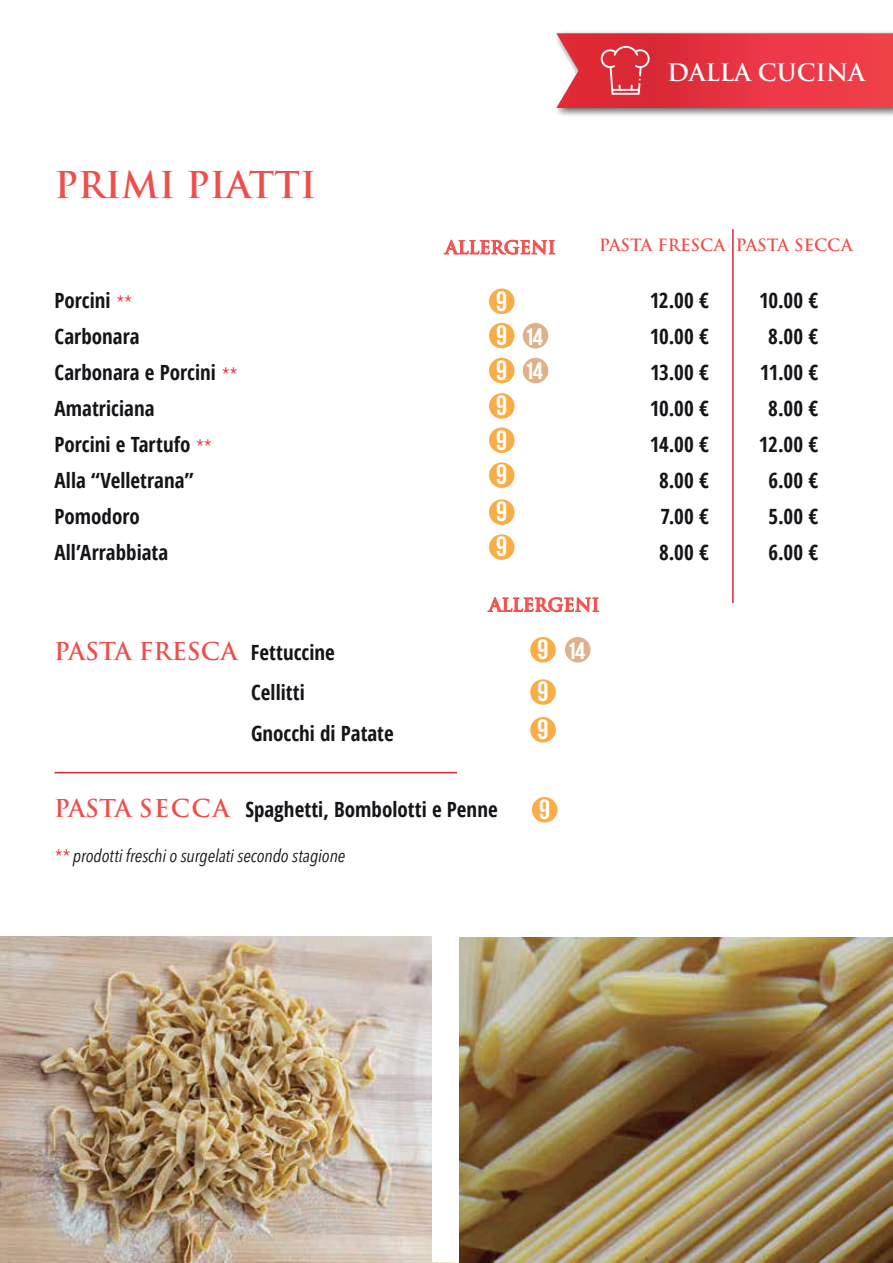
<style>
.page{position:relative;width:893px;height:1263px;background:#fff}
.page>*{position:absolute;margin:0;border:0;box-sizing:border-box;transform-origin:0 0}
.t1{font:700 36px "Trajan Pro";color:#ef4f4b}
.t2{font:700 27.75px/35.1px "Bebas Neue";color:#fff}
.t3{font:700 24px "Trajan Pro";color:#ef4f4b}
.t4{font:700 23.7px/34.8px "Bebas Neue";color:#fff;scale:1.08 1}
.t5{font:700 23.55px "Trajan Pro";color:#fff}
.t6{font:700 condensed 21px/36px "Open Sans";color:#151419;text-align:center}
.t7{font:700 condensed 21px "Open Sans";color:#000001}
.t8{font:italic condensed 18px "Avenir Next LT Pro";letter-spacing:-.005em;color:#151419}
.t9{font:700 17.85px "Trajan Pro";color:#f0524d}
.t10{font:700 16.5px "Trajan Pro";color:#ef4f4b}
.s1{font-family:"Avenir Next LT Pro";font-weight:400;font-style:italic;font-size:18px;color:#e42e35}
.s2{font-family:"Open Sans";font-stretch:condensed;font-size:21px;color:#151419}
.s3{font-family:"Trajan Pro";font-stretch:normal;font-size:24px;color:#ef4f4b}
.s4{color:#e42e35}
</style>
<div class="page">
<img style="left:0;top:288px;width:893px;height:974px">
<hr style="left:732px;top:229px;width:2px;height:374px;background:#dc2834">
<hr style="left:55px;top:772px;width:402px;height:1px;background:#dc2834">
<svg style="left:557px;top:32px;width:336px;height:84px;background:#c0c0c1"></svg>
<svg style="left:556px;top:33px;width:337px;height:75px;background:#e63d49"></svg>
<svg style="left:443px;top:239px;width:113px;height:16px"></svg>
<svg style="left:487px;top:513px;width:112px;height:110px"></svg>
<div style="left:523px;top:323px;width:25px;height:25px;background:#ddb189;border-radius:50%"></div>
<div style="left:523px;top:358px;width:25px;height:25px;background:#ddb189;border-radius:50%"></div>
<div style="left:530px;top:637px;width:26px;height:25px;background:#faad46;border-radius:50%"></div>
<div style="left:530px;top:679px;width:26px;height:26px;background:#faad46;border-radius:50%"></div>
<div style="left:530px;top:717px;width:26px;height:25px;background:#faad46;border-radius:50%"></div>
<div style="left:489px;top:289px;width:25px;height:25px;background:#faad46;border-radius:50%"></div>
<div style="left:489px;top:323px;width:25px;height:25px;background:#faad46;border-radius:50%"></div>
<div style="left:489px;top:358px;width:25px;height:25px;background:#faad46;border-radius:50%"></div>
<div style="left:489px;top:393px;width:25px;height:26px;background:#faad46;border-radius:50%"></div>
<div style="left:489px;top:427px;width:25px;height:26px;background:#faad46;border-radius:50%"></div>
<div style="left:489px;top:462px;width:25px;height:26px;background:#faad46;border-radius:50%"></div>
<div style="left:489px;top:499px;width:25px;height:26px;background:#faad46;border-radius:50%"></div>
<div style="left:489px;top:534px;width:25px;height:26px;background:#faad46;border-radius:50%"></div>
<div style="left:532px;top:797px;width:25px;height:25px;background:#faad46;border-radius:50%"></div>
<div style="left:565px;top:637px;width:25px;height:25px;background:#ddb189;border-radius:50%"></div>
<h1 class="t1" style="left:55px;top:162px;width:263px">PRIMI PIATTI</h1>
<p class="t5" style="left:667px;top:57px;width:199px">DALLA CUCINA</p>
<p class="t9" style="left:445px;top:236px;width:112px">ALLERGENI</p>
<p class="t10" style="left:599px;top:235px;width:128px">PASTA FRESCA</p>
<p class="t10" style="left:736px;top:235px;width:118px">PASTA SECCA</p>
<h2 class="t2" style="left:496px;top:283px;width:12px;text-align:justify">9<br>9<br>9<br>9<br>9<br>9<br>9<br>9</h2>
<p class="t6" style="left:55px;top:282px;width:183px;text-align:left">Porcini <span class="s1">**<br></span>Carbonara<br>Carbonara e Porcini <span class="s1">**<br></span>Amatriciana<br>Porcini e Tartufo <span class="s1">**<br></span>Alla “Velletrana”<br>Pomodoro<br>All’Arrabbiata</p>
<p class="t6" style="left:650px;top:281px;width:61px">12.00 €<br>10.00 €<br>13.00 €<br>10.00 €<br>14.00 €<br>8.00 €<br>7.00 €<br>8.00 €</p>
<p class="t6" style="left:759px;top:281px;width:61px">10.00 €<br>8.00 €<br>11.00 €<br>8.00 €<br>12.00 €<br>6.00 €<br>5.00 €<br>6.00 €</p>
<p class="t4" style="left:525px;top:319px;width:19px">14<br>14</p>
<p class="t3" style="left:54px;top:636px;width:282px">PASTA FRESCA <span class="s2">Fettuccine</span></p>
<p class="t6" style="left:251px;top:674px;width:55px">Cellitti</p>
<p class="t7" style="left:231px;top:678px;width:85px">e e Celli ti</p>
<p class="t6" style="left:251px;top:715px;width:144px">Gnocchi di Patate</p>
<p class="t9" style="left:489px;top:594px;width:112px">ALLERGENI</p>
<h2 class="t2" style="left:537px;top:628px;width:13px;line-height:42.3px">9<br>9</h2>
<h2 class="t2" style="left:537px;top:712px;width:12px">9</h2>
<p class="t4" style="left:567px;top:633px;width:19px">14</p>
<p class="t6" style="left:54px;top:791px;width:445px"><span class="s3">PASTA SECCA</span> Spaghetti, Bombolotti e Penne</p>
<p class="t8" style="left:54px;top:845px;width:293px"><span class="s4">**</span> prodotti freschi o surgelati secondo stagione</p>
<h2 class="t2" style="left:539px;top:791px;width:12px">9</h2>
</div>
